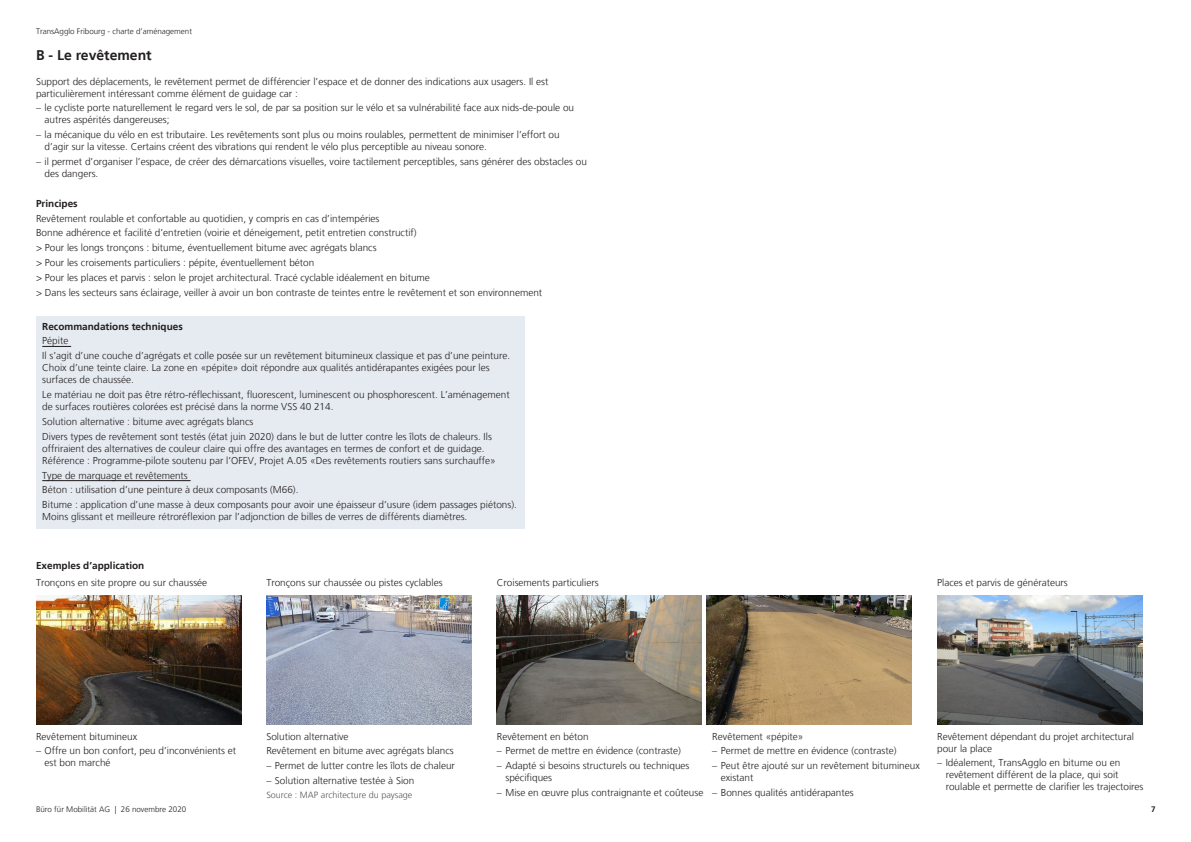
<style>
.page{position:relative;width:1191px;height:842px;background:#fff}
.page>*{position:absolute;margin:0;border:0;box-sizing:border-box;transform-origin:0 0}
.titre_principal_tdm{font:700 14px "Frutiger";color:#231f20}
.t1{font:300 10px/12px "Frutiger";color:#231f20}
.t2{font:700 10px "Frutiger";color:#231f20}
.legende{font:300 9px "Frutiger";color:#57585a}
.t3{font:300 8px "Frutiger";color:#231f20}
.t4{font:700 8px "Frutiger";color:#231f20}
</style>
<div class="page">
<img style="left:36px;top:595px;width:205px;height:130px">
<img style="left:497px;top:595px;width:205px;height:130px">
<div style="left:36px;top:316px;width:488px;height:213px;background:#e6ebf1"></div>
<svg style="left:42px;top:346px;width:29px;height:1px"></svg>
<hr style="left:42px;top:480px;width:149px;height:1px;background:#231f20">
<img style="left:266px;top:595px;width:205px;height:130px">
<img style="left:706px;top:595px;width:205px;height:130px">
<img style="left:937px;top:595px;width:205px;height:130px">
<p class="t3" style="left:36px;top:27px;width:158px">TransAgglo Fribourg - charte d’aménagement</p>
<p class="titre_principal_tdm" style="left:36px;top:47px;width:117px">B - Le revêtement</p>
<p class="t1" style="left:36px;top:75px;width:514px">Support des déplacements, le revêtement permet de différencier l’espace et de donner des indications aux usagers. Il est particulièrement intéressant comme élément de guidage car :</p>
<p class="t1" style="left:44px;top:102px;width:531px;text-indent:-8px">– le cycliste porte naturellement le regard vers le sol, de par sa position sur le vélo et sa vulnérabilité face aux nids-de-poule ou autres aspérités dangereuses;</p>
<p class="t1" style="left:44px;top:129px;width:517px;text-indent:-8px">– la mécanique du vélo en est tributaire. Les revêtements sont plus ou moins roulables, permettent de minimiser l’effort ou d’agir sur la vitesse. Certains créent des vibrations qui rendent le vélo plus perceptible au niveau sonore.</p>
<p class="t1" style="left:44px;top:156px;width:544px;text-indent:-8px">– il permet d’organiser l’espace, de créer des démarcations visuelles, voire tactilement perceptibles, sans générer des obstacles ou des dangers.</p>
<p class="t2" style="left:36px;top:197px;width:43px">Principes</p>
<p class="t1" style="left:36px;top:212px;width:345px">Revêtement roulable et confortable au quotidien, y compris en cas d’intempéries</p>
<p class="t1" style="left:36px;top:227px;width:382px">Bonne adhérence et facilité d’entretien (voirie et déneigement, petit entretien constructif)</p>
<p class="t1" style="left:36px;top:242px;width:342px">&gt; Pour les longs tronçons : bitume, éventuellement bitume avec agrégats blancs</p>
<p class="t1" style="left:36px;top:257px;width:280px">&gt; Pour les croisements particuliers : pépite, éventuellement béton</p>
<p class="t1" style="left:36px;top:272px;width:395px">&gt; Pour les places et parvis : selon le projet architectural. Tracé cyclable idéalement en bitume</p>
<p class="t1" style="left:36px;top:286px;width:508px">&gt; Dans les secteurs sans éclairage, veiller à avoir un bon contraste de teintes entre le revêtement et son environnement</p>
<p class="t2" style="left:42px;top:320px;width:142px">Recommandations techniques</p>
<p class="t1" style="left:42px;top:335px;width:28px">Pépite</p>
<p class="t1" style="left:42px;top:350px;width:469px">Il s’agit d’une couche d’agrégats et colle posée sur un revêtement bitumineux classique et pas d’une peinture.<br>Choix d’une teinte claire. La zone en «pépite» doit répondre aux qualités antidérapantes exigées pour les surfaces de chaussée.</p>
<p class="t1" style="left:42px;top:389px;width:469px">Le matériau ne doit pas être rétro-réflechissant, fluorescent, luminescent ou phosphorescent. L’aménagement de surfaces routières colorées est précisé dans la norme VSS 40 214.</p>
<p class="t1" style="left:42px;top:416px;width:213px">Solution alternative : bitume avec agrégats blancs</p>
<p class="t1" style="left:42px;top:430px;width:455px">Divers types de revêtement sont testés (état juin 2020) dans le but de lutter contre les îlots de chaleurs. Ils offriraient des alternatives de couleur claire qui offre des avantages en termes de confort et de guidage.<br>Référence : Programme-pilote soutenu par l’OFEV, Projet A.05 «Des revêtements routiers sans surchauffe»</p>
<p class="t1" style="left:42px;top:469px;width:147px">Type de marquage et revêtements</p>
<p class="t1" style="left:42px;top:484px;width:258px">Béton : utilisation d’une peinture à deux composants (M66).</p>
<p class="t1" style="left:42px;top:499px;width:476px">Bitume : application d’une masse à deux composants pour avoir une épaisseur d’usure (idem passages piétons).<br>Moins glissant et meilleure rétroréflexion par l’adjonction de billes de verres de différents diamètres.</p>
<p class="t2" style="left:36px;top:559px;width:110px">Exemples d’application</p>
<p class="t1" style="left:36px;top:576px;width:173px">Tronçons en site propre ou sur chaussée</p>
<p class="t1" style="left:266px;top:576px;width:178px">Tronçons sur chaussée ou pistes cyclables</p>
<p class="t1" style="left:497px;top:576px;width:103px">Croisements particuliers</p>
<p class="t1" style="left:937px;top:576px;width:132px">Places et parvis de générateurs</p>
<p class="t1" style="left:36px;top:730px;width:103px">Revêtement bitumineux</p>
<p class="t1" style="left:44px;top:745px;width:193px;text-indent:-8px">– Offre un bon confort, peu d’inconvénients et est bon marché</p>
<p class="t1" style="left:266px;top:730px;width:84px">Solution alternative</p>
<p class="t1" style="left:266px;top:745px;width:189px">Revêtement en bitume avec agrégats blancs</p>
<p class="t1" style="left:266px;top:760px;width:190px">– Permet de lutter contre les îlots de chaleur</p>
<p class="t1" style="left:266px;top:775px;width:149px">– Solution alternative testée à Sion</p>
<p class="legende" style="left:266px;top:789px;width:148px">Source : MAP architecture du paysage</p>
<p class="t1" style="left:497px;top:730px;width:93px">Revêtement en béton</p>
<p class="t1" style="left:497px;top:745px;width:186px">– Permet de mettre en évidence (contraste)</p>
<p class="t1" style="left:505px;top:760px;width:185px;text-indent:-8px">– Adapté si besoins structurels ou techniques spécifiques</p>
<p class="t1" style="left:497px;top:787px;width:208px">– Mise en œuvre plus contraignante et coûteuse</p>
<p class="t1" style="left:712px;top:730px;width:93px">Revêtement «pépite»</p>
<p class="t1" style="left:712px;top:745px;width:186px">– Permet de mettre en évidence (contraste)</p>
<p class="t1" style="left:720px;top:760px;width:201px;text-indent:-8px">– Peut être ajouté sur un revêtement bitumineux existant</p>
<p class="t1" style="left:712px;top:787px;width:143px">– Bonnes qualités antidérapantes</p>
<p class="t1" style="left:937px;top:730px;width:198px">Revêtement dépendant du projet architectural pour la place</p>
<p class="t1" style="left:945px;top:757px;width:199px;text-indent:-8px">– Idéalement, TransAgglo en bitume ou en revêtement différent de la place, qui soit roulable et permette de clarifier les trajectoires</p>
<p class="t3" style="left:36px;top:805px;width:152px">Büro für Mobilität AG | 26 novembre 2020</p>
<p class="t4" style="left:1151px;top:804px;width:6px">7</p>
</div>
